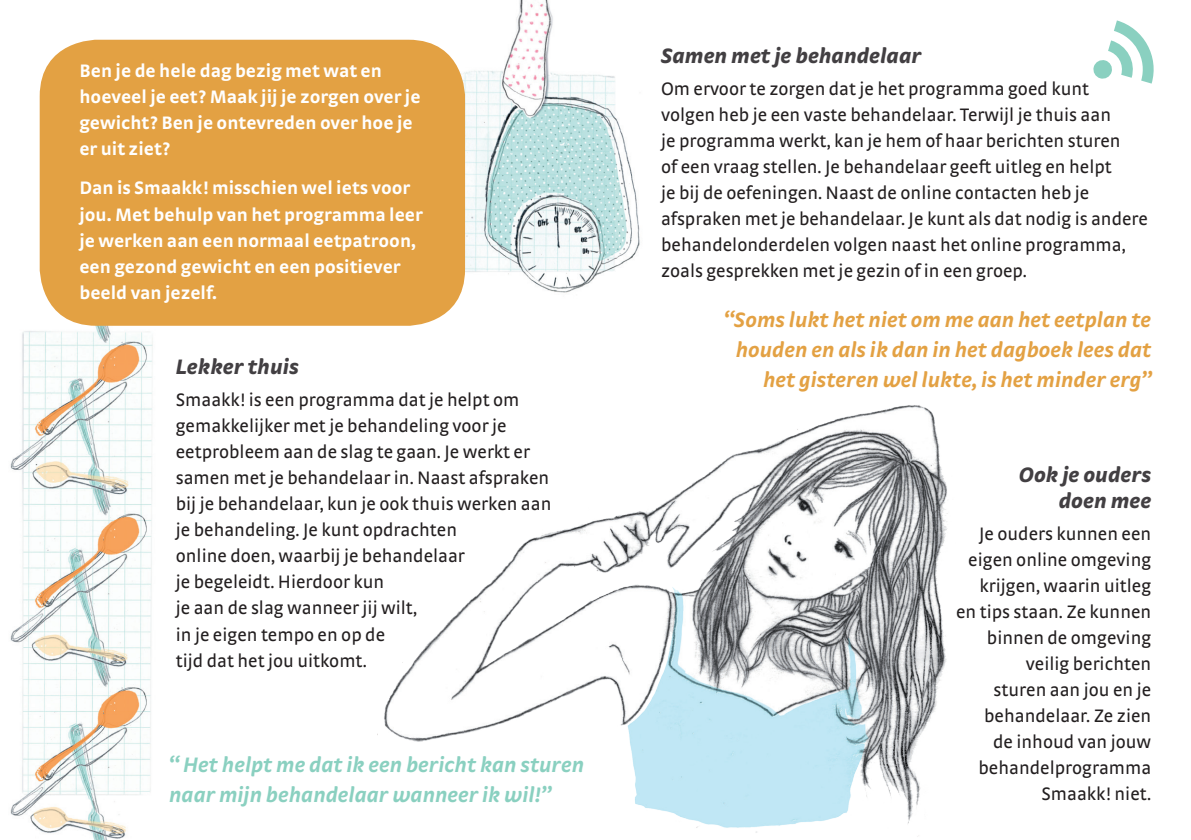
<style>
.page{position:relative;width:1191px;height:840px;background:#fff}
.page>*{position:absolute;margin:0;border:0;box-sizing:border-box;transform-origin:0 0}
.t1{font:italic 700 22px/30px "Strada OT";color:#e3a143;text-align:right}
.t2{font:italic 700 22px/30px "Strada OT";color:#8ad0c0}
.t3{font:italic 900 22px/26px "Strada OT";color:#423f42;text-align:right}
.t4{font:19px/26px "Strada OT";color:#231f20}
.t5{font:700 19px/26px "Strada OT";color:#fff}
</style>
<div class="page">
<img style="left:428px;top:0;width:212px;height:321px">
<img style="left:10px;top:299px;width:149px;height:540px">
<div style="left:40px;top:40px;width:425px;height:285px;background:#e3a143;border-radius:57px"></div>
<svg style="left:1093px;top:20px;width:61px;height:64px"></svg>
<img style="left:377px;top:405px;width:571px;height:432px">
<p class="t5" style="left:79px;top:58px;width:343px">Ben je de hele dag bezig met wat en hoeveel je eet? Maak jij je zorgen over je gewicht? Ben je ontevreden over hoe je er uit ziet?</p>
<p class="t5" style="left:79px;top:175px;width:345px">Dan is Smaakk! misschien wel iets voor jou. Met behulp van het programma leer je werken aan een normaal eetpatroon, een gezond gewicht en een positiever beeld van jezelf.</p>
<p class="t3" style="left:176px;top:353px;width:125px">Lekker thuis</p>
<p class="t4" style="left:176px;top:387px;width:377px">Smaakk! is een programma dat je helpt om gemakkelijker met je behandeling voor je eetprobleem aan de slag te gaan. Je werkt er samen met je behandelaar in. Naast afspraken bij je behandelaar, kun je ook thuis werken aan je behandeling. Je kunt opdrachten<br>online doen, waarbij je behandelaar<br>je begeleidt. Hierdoor kun<br>je aan de slag wanneer jij wilt,<br>in je eigen tempo en op de<br>tijd dat het jou uitkomt.</p>
<p class="t2" style="left:169px;top:748px;width:416px">“ Het helpt me dat ik een bericht kan sturen naar mijn behandelaar wanneer ik wil!”</p>
<p class="t3" style="left:661px;top:42px;width:262px">Samen met je behandelaar</p>
<p class="t4" style="left:661px;top:75px;width:488px">Om ervoor te zorgen dat je het programma goed kunt<br>volgen heb je een vaste behandelaar. Terwijl je thuis aan<br>je programma werkt, kan je hem of haar berichten sturen<br>of een vraag stellen. Je behandelaar geeft uitleg en helpt<br>je bij de oefeningen. Naast de online contacten heb je afspraken met je behandelaar. Je kunt als dat nodig is andere behandelonderdelen volgen naast het online programma, zoals gesprekken met je gezin of in een groep.</p>
<p class="t1" style="left:724px;top:304px;width:428px">“Soms lukt het niet om me aan het eetplan te houden en als ik dan in het dagboek lees dat het gisteren wel lukte, is het minder erg”</p>
<p class="t3" style="left:1018px;top:461px;width:134px">Ook je ouders doen mee</p>
<p class="t4" style="left:956px;top:520px;width:197px;text-align:right">Je ouders kunnen een eigen online omgeving krijgen, waarin uitleg en tips staan. Ze kunnen binnen de omgeving veilig berichten<br>sturen aan jou en je behandelaar. Ze zien<br>de inhoud van jouw behandelprogramma<br>Smaakk! niet.</p>
</div>
